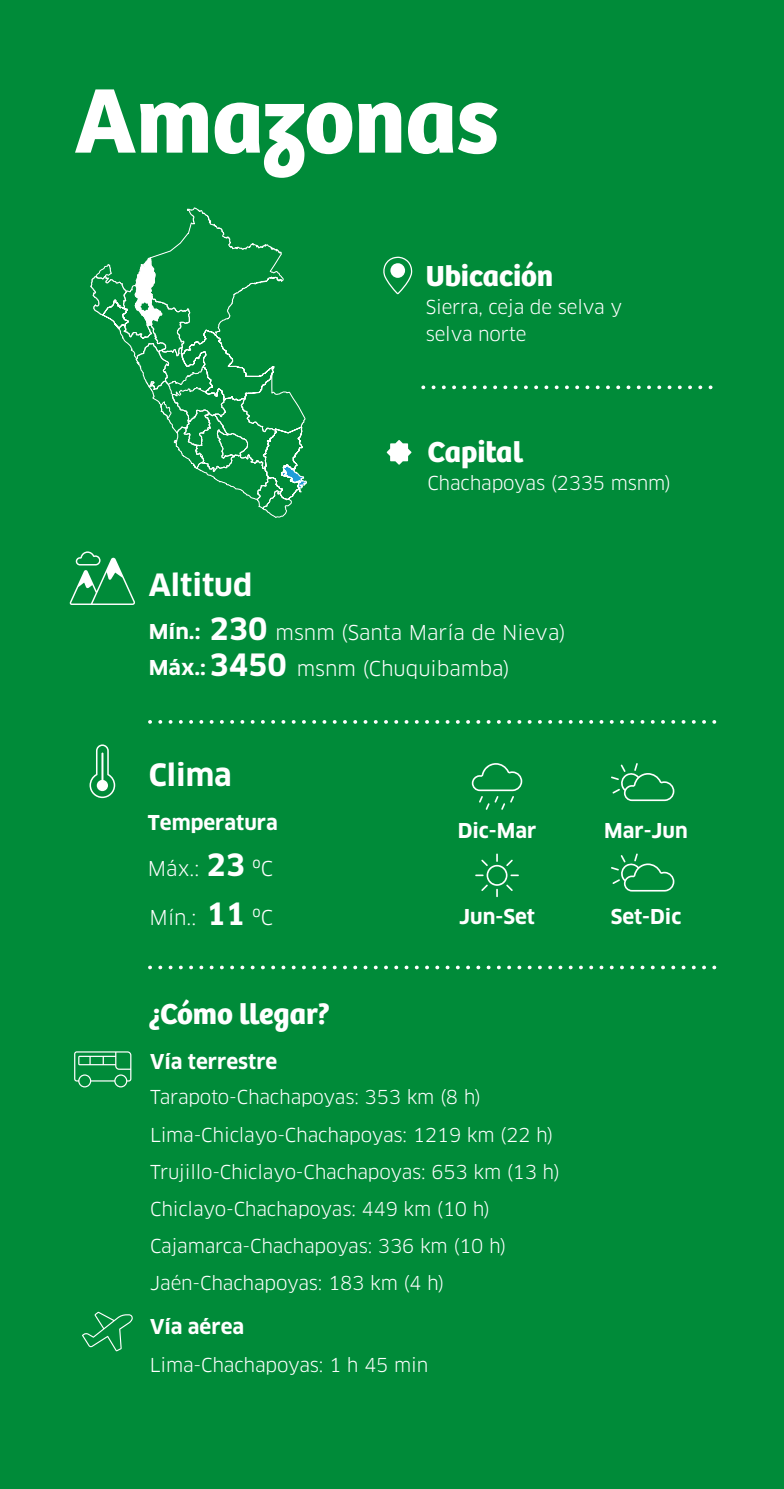
<style>
.page{position:relative;width:784px;height:1489px;background:#fff}
.page>*{position:absolute;margin:0;border:0;box-sizing:border-box;transform-origin:0 0}
.t1{font:700 95px "Bree Peru";color:#fff}
.t2{font:700 30px "Bree Peru";color:#fff}
.t3{font:700 30px "Clan OT";color:#fff}
.t4{font:20px "Clan OT";color:#fff}
.t5{font:700 20px "Clan OT";color:#fff}
.t6{font:18.75px/37px "Clan OT";letter-spacing:-.01em;color:#fff}
.s1{font-weight:700}
.s2{font-weight:700;font-size:30px}
</style>
<div class="page">
<div style="left:0;top:0;width:783px;height:1488px;background:#008b39"></div>
<svg style="left:150px;top:965px;width:566px;height:4px"></svg>
<svg style="left:150px;top:720px;width:566px;height:3px"></svg>
<svg style="left:423px;top:385px;width:290px;height:4px"></svg>
<svg style="left:475px;top:853px;width:43px;height:44px"></svg>
<svg style="left:611px;top:763px;width:63px;height:38px"></svg>
<svg style="left:611px;top:853px;width:63px;height:38px"></svg>
<svg style="left:471px;top:763px;width:51px;height:46px"></svg>
<svg style="left:386px;top:440px;width:25px;height:25px"></svg>
<svg style="left:89px;top:744px;width:26px;height:54px"></svg>
<svg style="left:90px;top:207px;width:217px;height:311px"></svg>
<svg style="left:383px;top:257px;width:29px;height:37px"></svg>
<div style="left:390px;top:263px;width:15px;height:15px;background:#fff;border-radius:50%"></div>
<svg style="left:70px;top:551px;width:65px;height:54px"></svg>
<svg style="left:82px;top:1311px;width:51px;height:40px"></svg>
<svg style="left:74px;top:1051px;width:57px;height:36px"></svg>
<h1 class="t1" style="left:75px;top:63px;width:425px">Amazonas</h1>
<h2 class="t2" style="left:425px;top:258px;width:129px">Ubicación</h2>
<p class="t6" style="left:425px;top:293px;width:198px;line-height:27.5px">Sierra, ceja de selva y selva norte</p>
<h2 class="t3" style="left:149px;top:567px;width:105px">Altitud</h2>
<h2 class="t2" style="left:427px;top:434px;width:97px">Capital</h2>
<p class="t6" style="left:427px;top:464px;width:245px">Chachapoyas (2335 msnm)</p>
<p class="t4" style="left:149px;top:621px;width:418px"><span class="s1">Mín.:</span> <span class="s2">230</span> msnm (Santa María de Nieva)</p>
<p class="t4" style="left:149px;top:657px;width:362px"><span class="s1">Máx.:</span> <span class="s2">3450</span> msnm (Chuquibamba)</p>
<h2 class="t3" style="left:149px;top:757px;width:85px">Clima</h2>
<p class="t5" style="left:148px;top:810px;width:131px">Temperatura</p>
<h2 class="t3" style="left:206px;top:847px;width:40px">23</h2>
<p class="t4" style="left:148px;top:856px;width:53px">Máx.:</p>
<p class="t4" style="left:252px;top:856px;width:23px">ºC</p>
<p class="t4" style="left:149px;top:905px;width:125px">Mín.: <span class="s2">11</span> ºC</p>
<h2 class="t2" style="left:149px;top:996px;width:183px">¿Cómo llegar?</h2>
<p class="t5" style="left:150px;top:1050px;width:129px">Vía terrestre</p>
<p class="t5" style="left:457px;top:818px;width:80px">Dic-Mar</p>
<p class="t5" style="left:459px;top:905px;width:77px">Jun-Set</p>
<p class="t6" style="left:150px;top:1078px;width:332px">Tarapoto-Chachapoyas: 353 km (8 h)</p>
<p class="t6" style="left:150px;top:1116px;width:405px">Lima-Chiclayo-Chachapoyas: 1219 km (22 h)</p>
<p class="t6" style="left:150px;top:1153px;width:411px">Trujillo-Chiclayo-Chachapoyas: 653 km (13 h)<br>Chiclayo-Chachapoyas: 449 km (10 h)<br>Cajamarca-Chachapoyas: 336 km (10 h)<br>Jaén-Chachapoyas: 183 km (4 h)</p>
<p class="t5" style="left:150px;top:1314px;width:96px">Vía aérea</p>
<p class="t6" style="left:150px;top:1346px;width:280px">Lima-Chachapoyas: 1 h 45 min</p>
<p class="t5" style="left:604px;top:818px;width:85px">Mar-Jun</p>
<p class="t5" style="left:610px;top:905px;width:72px">Set-Dic</p>
</div>
